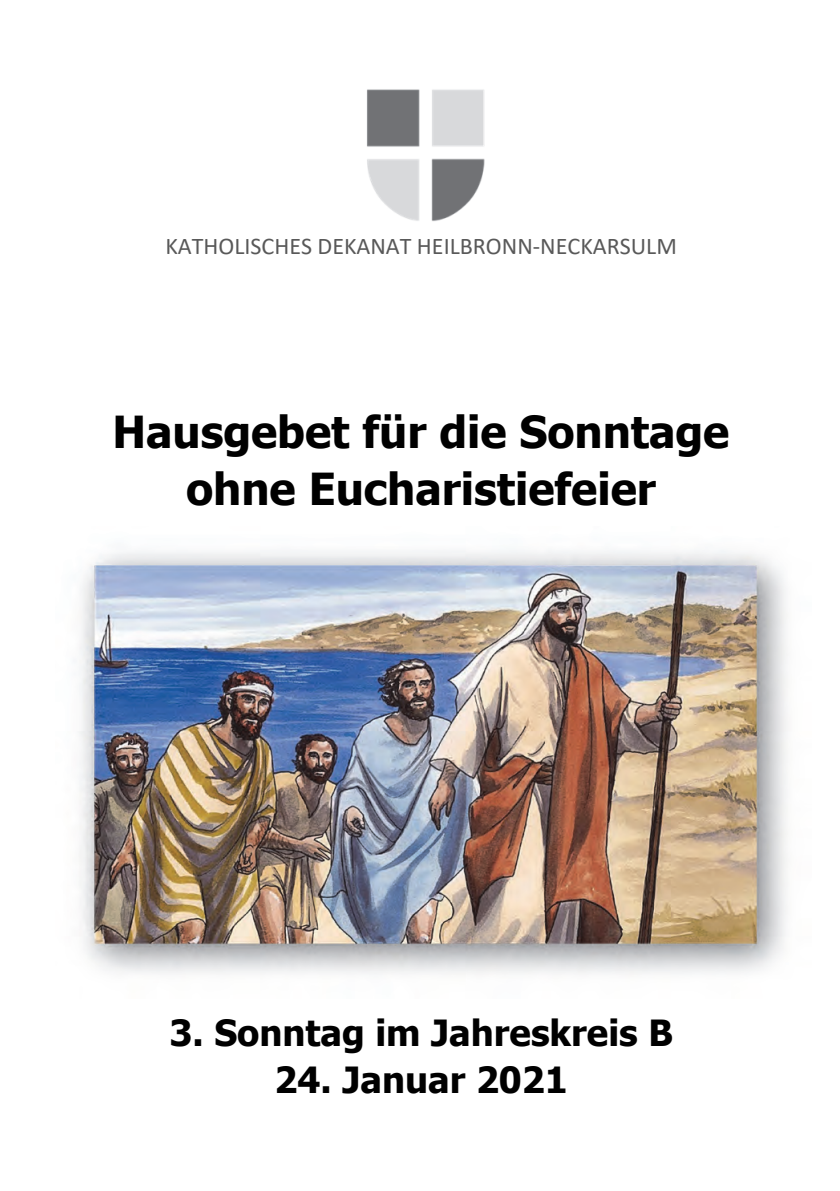
<style>
.page{position:relative;width:840px;height:1191px;background:#fff}
.page>*{position:absolute;margin:0;border:0;box-sizing:border-box;transform-origin:0 0}
.t1{font:700 44px/57.4px "Tahoma";color:#000;text-align:center}
.t2{font:700 36px "Tahoma";color:#000}
.t3{font:24px "Calibri";color:#595959}
</style>
<div class="page">
<img style="left:367px;top:89px;width:118px;height:132px">
<img style="left:79px;top:550px;width:709px;height:424px">
<p class="t3" style="left:165px;top:230px;width:512px">KATHOLISCHES DEKANAT HEILBRONN‐NECKARSULM</p>
<p class="t1" style="left:112px;top:405px;width:618px">Hausgebet für die Sonntage ohne Eucharistiefeier</p>
<p class="t2" style="left:169px;top:1007px;width:505px">3. Sonntag im Jahreskreis B</p>
<p class="t2" style="left:274px;top:1054px;width:294px">24. Januar 2021</p>
</div>
